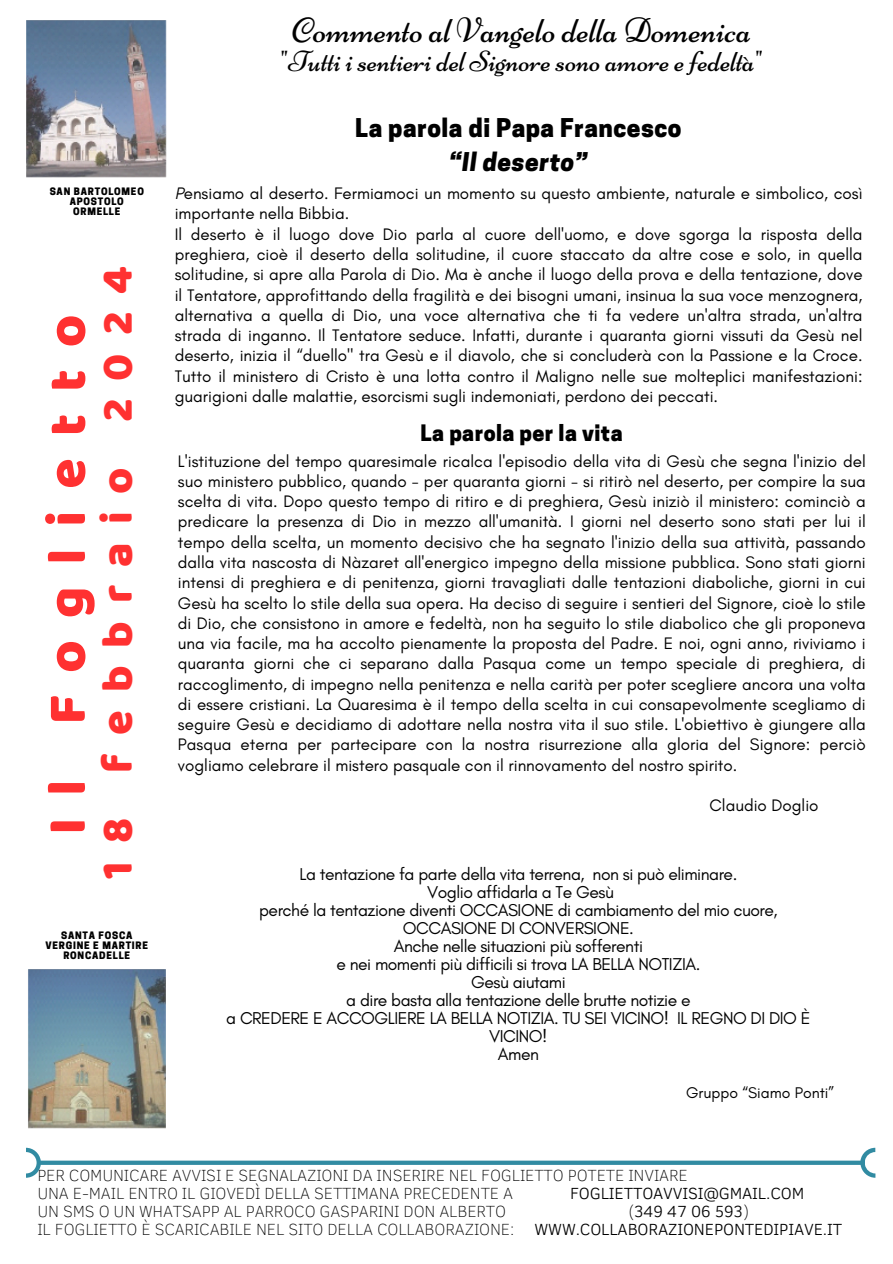
<style>
.page{position:relative;width:893px;height:1264px;background:#fff}
.page>*{position:absolute;margin:0;border:0;box-sizing:border-box;transform-origin:0 0}
.t1{font:55.5px "Baloo";letter-spacing:.4em;color:#ff3131}
.t2{font:45px "Baloo";letter-spacing:.4em;color:#ff3131}
.t3{font:35.25px "Niconne";color:#000}
.t4{font:29.25px "Niconne";color:#000}
.t5{font:800 24.3px/33.8px "Cooper Hewitt";letter-spacing:.02em;color:#000;text-align:center}
.t6{font:800 21.3px "Cooper Hewitt";letter-spacing:.02em;color:#000}
.t7{font:17.4px/18px "Glacial Indifference";letter-spacing:-.025em;color:#000;text-align:center}
.t8{font:16.95px/20.2px "Glacial Indifference";color:#000}
.t9{font:100 16.5px/18px "Clear Sans";letter-spacing:-.01em;color:#000}
.t10{font:300 16.5px "Clear Sans";letter-spacing:-.01em;color:#000}
.t11{font:15.75px "Glacial Indifference";color:#000}
.t12{font:800 9.6px "Cooper Hewitt";letter-spacing:.08em;color:#000}
.s1{font-style:italic}
.s2{font-weight:300}
</style>
<div class="page">
<img style="left:26px;top:20px;width:141px;height:158px">
<img style="left:28px;top:969px;width:137px;height:159px">
<svg style="left:26px;top:1147px;width:849px;height:30px"></svg>
<p class="t12" style="left:50px;top:188px;width:96px">SAN BARTOLOMEO</p>
<p class="t12" style="left:70px;top:198px;width:56px">APOSTOLO</p>
<p class="t12" style="left:73px;top:208px;width:49px">ORMELLE</p>
<p class="t2" style="left:90px;top:878px;width:613px;rotate:-90deg">18 febbraio 2024</p>
<p class="t1" style="left:33px;top:834px;width:521px;rotate:-90deg">Il Foglietto</p>
<p class="t12" style="left:61px;top:931px;width:73px">SANTA FOSCA</p>
<h1 class="t12" style="left:45px;top:941px;width:104px">VERGINE E MARTIRE</h1>
<p class="t12" style="left:63px;top:951px;width:68px">RONCADELLE</p>
<h2 class="t3" style="left:292px;top:9px;width:460px">Commento al Vangelo della Domenica</h2>
<h2 class="t4" style="left:280px;top:44px;width:484px">"Tutti i sentieri del Signore sono amore e fedeltà"</h2>
<p class="t5" style="left:355px;top:114px;width:327px">La parola di Papa Francesco <span class="s1">“Il deserto”</span></p>
<p class="t8" style="left:175px;top:183px;width:689px"><span class="s1">P</span>ensiamo al deserto. Fermiamoci un momento su questo ambiente, naturale e simbolico, così importante nella Bibbia.<br>Il deserto è il luogo dove Dio parla al cuore dell'uomo, e dove sgorga la risposta della preghiera, cioè il deserto della solitudine, il cuore staccato da altre cose e solo, in quella solitudine, si apre alla Parola di Dio. Ma è anche il luogo della prova e della tentazione, dove il Tentatore, approfittando della fragilità e dei bisogni umani, insinua la sua voce menzognera, alternativa a quella di Dio, una voce alternativa che ti fa vedere un'altra strada, un'altra strada di inganno. Il Tentatore seduce. Infatti, durante i quaranta giorni vissuti da Gesù nel deserto, inizia il “duello" tra Gesù e il diavolo, che si concluderà con la Passione e la Croce.<br>Tutto il ministero di Cristo è una lotta contro il Maligno nelle sue molteplici manifestazioni: guarigioni dalle malattie, esorcismi sugli indemoniati, perdono dei peccati.</p>
<h4 class="t6" style="left:420px;top:425px;width:204px">La parola per la vita</h4>
<h4 class="t8" style="left:178px;top:450px;width:689px;text-align:justify">L'istituzione del tempo quaresimale ricalca l'episodio della vita di Gesù che segna l'inizio del suo ministero pubblico, quando - per quaranta giorni - si ritirò nel deserto, per compire la sua scelta di vita. Dopo questo tempo di ritiro e di preghiera, Gesù iniziò il ministero: cominciò a predicare la presenza di Dio in mezzo all'umanità. I giorni nel deserto sono stati per lui il tempo della scelta, un momento decisivo che ha segnato l'inizio della sua attività, passando dalla vita nascosta di Nàzaret all'energico impegno della missione pubblica. Sono stati giorni intensi di preghiera e di penitenza, giorni travagliati dalle tentazioni diaboliche, giorni in cui Gesù ha scelto lo stile della sua opera. Ha deciso di seguire i sentieri del Signore, cioè lo stile di Dio, che consistono in amore e fedeltà, non ha seguito lo stile diabolico che gli proponeva una via facile, ma ha accolto pienamente la proposta del Padre. E noi, ogni anno, riviviamo i quaranta giorni che ci separano dalla Pasqua come un tempo speciale di preghiera, di raccoglimento, di impegno nella penitenza e nella carità per poter scegliere ancora una volta di essere cristiani. La Quaresima è il tempo della scelta in cui consapevolmente scegliamo di seguire Gesù e decidiamo di adottare nella nostra vita il suo stile. L'obiettivo è giungere alla Pasqua eterna per partecipare con la nostra risurrezione alla gloria del Signore: perciò vogliamo celebrare il mistero pasquale con il rinnovamento del nostro spirito.</h4>
<h4 class="t8" style="left:709px;top:795px;width:110px">Claudio Doglio</h4>
<h4 class="t7" style="left:226px;top:864px;width:585px">La tentazione fa parte della vita terrena, non si può eliminare.<br>Voglio affidarla a Te Gesù<br>perché la tentazione diventi OCCASIONE di cambiamento del mio cuore, OCCASIONE DI CONVERSIONE.<br>Anche nelle situazioni più sofferenti<br>e nei momenti più difficili si trova LA BELLA NOTIZIA.<br>Gesù aiutami<br>a dire basta alla tentazione delle brutte notizie e<br>a CREDERE E ACCOGLIERE LA BELLA NOTIZIA. TU SEI VICINO! IL REGNO DI DIO È VICINO!</h4>
<h4 class="t7" style="left:498px;top:1044px;width:43px">Amen</h4>
<h4 class="t11" style="left:686px;top:1083px;width:149px">Gruppo “Siamo Ponti”</h4>
<p class="t9" style="left:37px;top:1165px;width:652px">PER COMUNICARE AVVISI E SEGNALAZIONI DA INSERIRE NEL FOGLIETTO POTETE INVIARE<br>UNA E-MAIL ENTRO IL GIOVEDÌ DELLA SETTIMANA PRECEDENTE A</p>
<p class="t10" style="left:570px;top:1181px;width:235px">FOGLIETTOAVVISI@GMAIL.COM</p>
<p class="t9" style="left:37px;top:1201px;width:806px;text-indent:591px">(<span class="s2">349 47 06 593</span>)<br>IL FOGLIETTO È SCARICABILE NEL SITO DELLA COLLABORAZIONE: <span class="s2">WWW.COLLABORAZIONEPONTEDIPIAVE.IT</span></p>
<p class="t9" style="left:37px;top:1201px;width:470px">UN SMS O UN WHATSAPP AL PARROCO GASPARINI DON ALBERTO</p>
</div>
